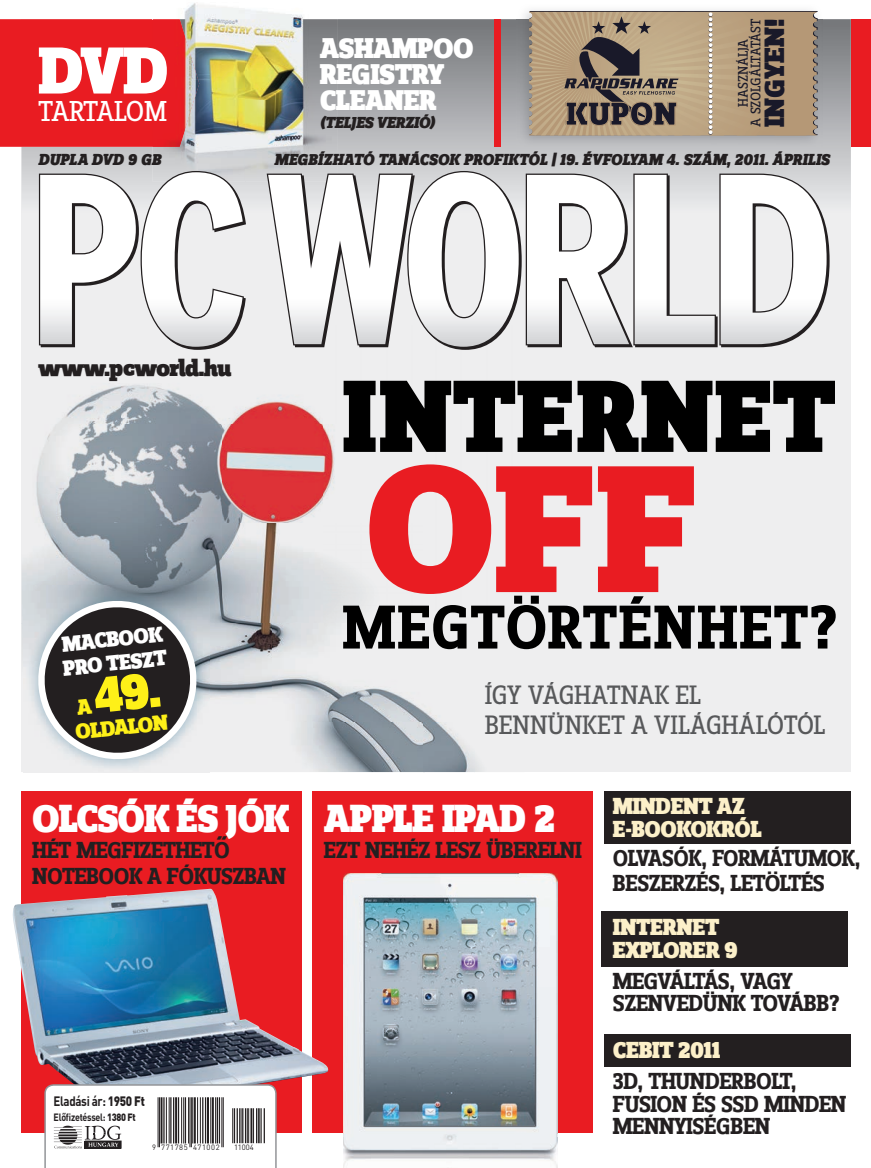
<style>
.page{position:relative;width:871px;height:1168px;background:#fff}
.page>*{position:absolute;margin:0;border:0;box-sizing:border-box;transform-origin:0 0}
.t1{font:900 188.4px "Zine Slab Dis";color:#e91c22}
.t2{font:900 106.65px "Zine Slab Dis";letter-spacing:.01em;color:#000}
.t3{font:900 69px "Zine Slab Dis";color:#fff}
.t4{font:700 64.2px "Zine Slab Dis";letter-spacing:.02em;color:#000}
.t5{font:900 40.5px "Zine Slab Dis";letter-spacing:-.03em;color:#fff}
.t6{font:900 34.2px "Zine Slab Dis";color:#191929}
.t7{font:30px "Zine Slab Dis";letter-spacing:-.05em;color:#fff}
.t8{font:900 29.55px/25.8px "Zine Slab Dis";letter-spacing:-.02em;color:#fff}
.t9{font:900 28.95px "Zine Slab Dis";color:#191929}
.t10{font:27.75px/29.2px "Zine Slab Dis";letter-spacing:-.015em;color:#57585a}
.t11{font:900 25.05px "Zine Slab Dis";letter-spacing:-.04em;color:#231f20}
.t12{font:700 24px/22.5px "Zine Slab Dis";letter-spacing:-.02em;color:#231f20}
.t13{font:900 24px/22.5px "Zine Slab Dis";letter-spacing:-.02em;color:#fcf0c9}
.t14{font:900 22.5px/24px "Zine Slab Dis";color:#fff}
.t15{font:900 22.5px "Zine Slab Dis";color:#fef018}
.t16{font:italic 900 16.5px "Zine Slab Dis";color:#231f20}
.t17{font:italic 900 16.5px "Zine Slab Dis";letter-spacing:-.02em;color:#231f20}
.t18{font:14.55px/12.6px "Zine Slab Dis";letter-spacing:-.01em;color:#191929;text-align:center}
.t19{font:700 13.5px "DIN";letter-spacing:-.03em;color:#231f20;scale:.85 1}
.t20{font:700 10.5px "DIN";letter-spacing:-.03em;color:#231f20;scale:.85 1}
.t21{font:7.65px "DIN";letter-spacing:.07em;color:#231f20}
.s1{font-weight:900}
.s2{font-weight:900;color:#fcf0c9}
</style>
<div class="page">
<div style="left:22px;top:19px;width:829px;height:753px;background:#eeeeef"></div>
<img style="left:22px;top:349px;width:453px;height:274px">
<img style="left:22px;top:623px;width:1px;height:34px">
<img style="left:209px;top:623px;width:270px;height:149px">
<svg style="left:22px;top:19px;width:829px;height:181px;background:#adaeb1"></svg>
<div style="left:0;top:19px;width:153px;height:128px;background:#e91c22"></div>
<img style="left:153px;top:3px;width:185px;height:179px">
<img style="left:153px;top:19px;width:46px;height:128px">
<img style="left:153px;top:47px;width:14px;height:47px">
<img style="left:153px;top:100px;width:13px;height:21px">
<svg style="left:265px;top:172px;width:566px;height:177px"></svg>
<svg style="left:38px;top:170px;width:209px;height:181px"></svg>
<div style="left:22px;top:791px;width:280px;height:342px;background:#e91c22"></div>
<div style="left:312px;top:791px;width:280px;height:342px;background:#e91c22"></div>
<div style="left:494px;top:19px;width:7px;height:128px;background:#e91c22"></div>
<div style="left:851px;top:19px;width:20px;height:128px;background:#e91c22"></div>
<img style="left:343px;top:873px;width:214px;height:264px">
<img style="left:343px;top:1137px;width:214px;height:31px">
<div style="left:604px;top:791px;width:247px;height:53px;background:#231f20"></div>
<div style="left:601px;top:910px;width:247px;height:56px;background:#231f20"></div>
<div style="left:604px;top:1033px;width:247px;height:33px;background:#231f20"></div>
<img style="left:516px;top:10px;width:306px;height:138px">
<svg style="left:529px;top:11px;width:288px;height:124px;background:#ad9679"></svg>
<img style="left:23px;top:586px;width:186px;height:182px">
<img style="left:13px;top:888px;width:315px;height:219px">
<svg style="left:44px;top:1084px;width:233px;height:84px"></svg>
<hr style="left:158px;top:1097px;width:1px;height:50px;background:#231f20">
<hr style="left:159px;top:1097px;width:1px;height:50px;background:#231f20">
<hr style="left:161px;top:1097px;width:1px;height:46px;background:#231f20">
<hr style="left:163px;top:1097px;width:2px;height:46px;background:#231f20">
<hr style="left:166px;top:1097px;width:1px;height:46px;background:#231f20">
<hr style="left:169px;top:1097px;width:1px;height:46px;background:#231f20">
<hr style="left:170px;top:1097px;width:2px;height:46px;background:#231f20">
<hr style="left:173px;top:1097px;width:1px;height:46px;background:#231f20">
<hr style="left:175px;top:1097px;width:2px;height:46px;background:#231f20">
<hr style="left:178px;top:1097px;width:1px;height:46px;background:#231f20">
<hr style="left:181px;top:1097px;width:1px;height:46px;background:#231f20">
<hr style="left:183px;top:1097px;width:1px;height:46px;background:#231f20">
<hr style="left:185px;top:1097px;width:1px;height:46px;background:#231f20">
<hr style="left:188px;top:1097px;width:1px;height:46px;background:#231f20">
<hr style="left:190px;top:1097px;width:1px;height:50px;background:#231f20">
<hr style="left:191px;top:1097px;width:1px;height:50px;background:#231f20">
<hr style="left:192px;top:1097px;width:1px;height:46px;background:#231f20">
<hr style="left:194px;top:1097px;width:2px;height:46px;background:#231f20">
<hr style="left:197px;top:1097px;width:1px;height:46px;background:#231f20">
<hr style="left:200px;top:1097px;width:1px;height:46px;background:#231f20">
<hr style="left:202px;top:1097px;width:1px;height:46px;background:#231f20">
<hr style="left:205px;top:1097px;width:1px;height:46px;background:#231f20">
<hr style="left:207px;top:1097px;width:2px;height:46px;background:#231f20">
<hr style="left:210px;top:1097px;width:1px;height:46px;background:#231f20">
<hr style="left:212px;top:1097px;width:2px;height:46px;background:#231f20">
<hr style="left:215px;top:1097px;width:1px;height:46px;background:#231f20">
<hr style="left:217px;top:1097px;width:1px;height:46px;background:#231f20">
<hr style="left:219px;top:1097px;width:1px;height:46px;background:#231f20">
<hr style="left:222px;top:1097px;width:1px;height:50px;background:#231f20">
<hr style="left:223px;top:1097px;width:1px;height:50px;background:#231f20">
<hr style="left:232px;top:1108px;width:1px;height:35px;background:#231f20">
<hr style="left:234px;top:1108px;width:1px;height:35px;background:#231f20">
<hr style="left:237px;top:1108px;width:1px;height:35px;background:#231f20">
<hr style="left:239px;top:1108px;width:1px;height:35px;background:#231f20">
<hr style="left:241px;top:1108px;width:1px;height:35px;background:#231f20">
<hr style="left:242px;top:1108px;width:1px;height:35px;background:#231f20">
<hr style="left:245px;top:1108px;width:1px;height:35px;background:#231f20">
<hr style="left:247px;top:1108px;width:1px;height:35px;background:#231f20">
<hr style="left:248px;top:1108px;width:1px;height:35px;background:#231f20">
<hr style="left:250px;top:1108px;width:2px;height:35px;background:#231f20">
<hr style="left:253px;top:1108px;width:1px;height:35px;background:#231f20">
<hr style="left:256px;top:1108px;width:1px;height:35px;background:#231f20">
<hr style="left:258px;top:1108px;width:1px;height:35px;background:#231f20">
<hr style="left:259px;top:1108px;width:1px;height:35px;background:#231f20">
<hr style="left:261px;top:1108px;width:1px;height:35px;background:#231f20">
<hr style="left:264px;top:1108px;width:1px;height:35px;background:#231f20">
<svg style="left:38px;top:600px;width:159px;height:162px;background:#646365"></svg>
<p class="t3" style="left:38px;top:45px;width:132px">DVD</p>
<p class="t7" style="left:38px;top:100px;width:130px">TARTALOM</p>
<p class="t8" style="left:320px;top:38px;width:155px">ASHAMPOO<br>REGISTRY<br>CLEANER</p>
<p class="t17" style="left:320px;top:116px;width:117px">(TELJES VERZIÓ)</p>
<p class="t6" style="left:566px;top:101px;width:113px">KUPON</p>
<p class="t18" style="left:738px;top:127px;width:110px;rotate:-90deg">HASZNÁLJA<br>A SZOLGÁLTATÁST</p>
<p class="t9" style="left:764px;top:127px;width:110px;rotate:-90deg">INGYEN!</p>
<p class="t16" style="left:38px;top:154px;width:125px">DUPLA DVD 9 GB</p>
<p class="t16" style="left:274px;top:154px;width:557px">MEGBÍZHATÓ TANÁCSOK PROFIKTÓL | 19. ÉVFOLYAM 4. SZÁM, 2011. ÁPRILIS</p>
<p class="t11" style="left:38px;top:359px;width:195px">www.pcworld.hu</p>
<p class="t14" style="left:60px;top:634px;width:106px;rotate:-6deg">MACBOOK<br>PRO TESZT</p>
<p class="t15" style="left:75px;top:724px;width:95px;rotate:-6deg">OLDALON</p>
<p class="t2" style="left:342px;top:377px;width:495px">INTERNET</p>
<p class="t1" style="left:365px;top:461px;width:336px">OFF</p>
<p class="t4" style="left:342px;top:604px;width:497px">MEGTÖRTÉNHET?</p>
<p class="t10" style="left:485px;top:683px;width:342px">ÍGY VÁGHATNAK EL<br>BENNÜNKET A VILÁGHÁLÓTÓL</p>
<p class="t5" style="left:32px;top:803px;width:524px">OLCSÓK ÉS JÓK APPLE IPAD 2</p>
<p class="t12" style="left:32px;top:838px;width:255px;line-height:26.2px">HÉT MEGFIZETHETŐ<br>NOTEBOOK A FÓKUSZBAN</p>
<p class="t12" style="left:324px;top:840px;width:259px">EZT NEHÉZ LESZ ÜBERELNI</p>
<p class="t19" style="left:54px;top:1096px;width:109px">Eladási ár: <span class="s1">1950 Ft</span></p>
<p class="t20" style="left:54px;top:1113px;width:98px">Előfizetéssel: <span class="s1">1380 Ft</span></p>
<p class="t21" style="left:152px;top:1144px;width:69px">9 771785 471002</p>
<p class="t21" style="left:234px;top:1144px;width:21px">11004</p>
<p class="t13" style="left:613px;top:797px;width:150px">MINDENT AZ<br>E-BOOKOKRÓL</p>
<p class="t12" style="left:613px;top:847px;width:249px;line-height:25px">OLVASÓK, FORMÁTUMOK,<br>BESZERZÉS, LETÖLTÉS</p>
<p class="t13" style="left:613px;top:918px;width:126px">INTERNET<br>EXPLORER 9</p>
<p class="t12" style="left:613px;top:971px;width:228px">MEGVÁLTÁS, VAGY<br>SZENVEDÜNK TOVÁBB?</p>
<p class="t12" style="left:613px;top:1036px;width:185px;line-height:31px"><span class="s2">CEBIT 2011<br></span>3D, THUNDERBOLT,</p>
<p class="t12" style="left:613px;top:1094px;width:235px">FUSION ÉS SSD MINDEN<br>MENNYISÉGBEN</p>
</div>
